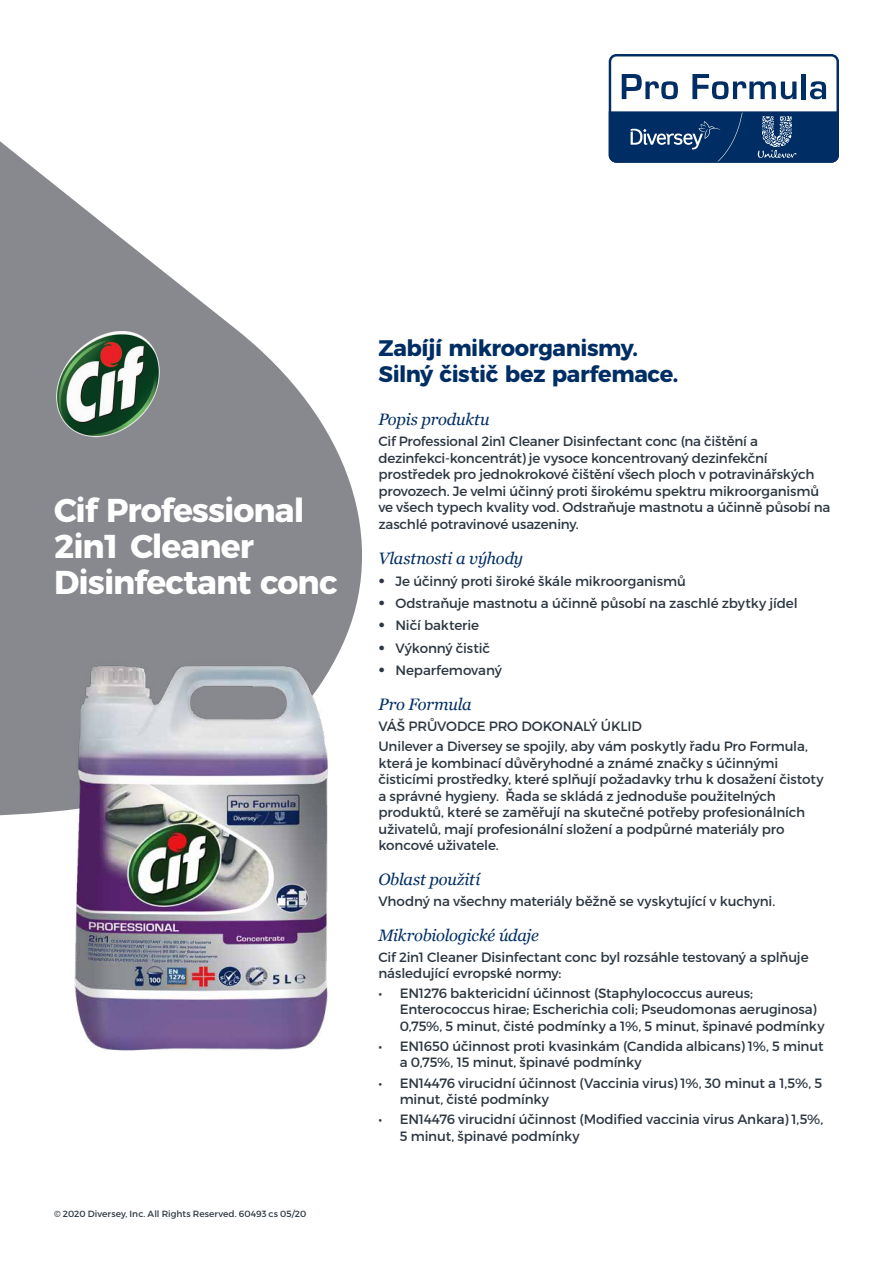
<style>
.page{position:relative;width:893px;height:1263px;background:#fff}
.page>*{position:absolute;margin:0;border:0;box-sizing:border-box;transform-origin:0 0}
.Main_Product_Head_Wh{font:700 33px "Montserrat";letter-spacing:-.03em;color:#fff}
.Product_Subhead{font:700 22.5px/25.5px "Montserrat";letter-spacing:-.02em;color:#002e64}
.Subheads_Blue{font:italic 16.5px "Georgia";letter-spacing:-.015em;color:#002e64}
.Text_Regular_No_Bull{font:13.5px/16.5px "Montserrat";letter-spacing:-.01em;color:#2c3741}
.t1{font:9px "Montserrat";letter-spacing:.005em;color:#2c3741}
.s1{font-family:"Aaux Pro OT";font-size:15px}
</style>
<div class="page">
<svg style="left:0;top:141px;width:362px;height:675px;fill:#88898e"></svg>
<svg style="left:609px;top:54px;width:230px;height:109px"></svg>
<img style="left:47px;top:323px;width:119px;height:123px">
<img style="left:53px;top:622px;width:301px;height:429px">
<p class="Main_Product_Head_Wh" style="left:54px;top:483px;width:252px">Cif Professional</p>
<p class="Main_Product_Head_Wh" style="left:54px;top:519px;width:201px">2in1 Cleaner</p>
<p class="Main_Product_Head_Wh" style="left:54px;top:555px;width:285px">Disinfectant conc</p>
<p class="t1" style="left:54px;top:1209px;width:254px">© 2020 Diversey, Inc. All Rights Reserved. 60493 cs 05/20</p>
<p class="Product_Subhead" style="left:378px;top:334px;width:301px">Zabíjí mikroorganismy.<br>Silný čistič bez parfemace.</p>
<p class="Subheads_Blue" style="left:378px;top:409px;width:113px">Popis produktu</p>
<p class="Text_Regular_No_Bull" style="left:378px;top:433px;width:454px">Cif Professional 2in1 Cleaner Disinfectant conc (na čištění a dezinfekci-koncentrát) je vysoce koncentrovaný dezinfekční prostředek pro jednokrokové čištění všech ploch v potravinářských provozech. Je velmi účinný proti širokému spektru mikroorganismů ve všech typech kvality vod. Odstraňuje mastnotu a účinně působí na zaschlé potravinové usazeniny.</p>
<p class="Subheads_Blue" style="left:378px;top:547px;width:146px">Vlastnosti a výhody</p>
<p class="Text_Regular_No_Bull" style="left:378px;top:573px;width:309px"><span class="s1">•</span> Je účinný proti široké škále mikroorganismů</p>
<p class="Text_Regular_No_Bull" style="left:378px;top:595px;width:421px"><span class="s1">•</span> Odstraňuje mastnotu a účinně působí na zaschlé zbytky jídel</p>
<p class="Text_Regular_No_Bull" style="left:378px;top:617px;width:102px"><span class="s1">•</span> Ničí bakterie</p>
<p class="Text_Regular_No_Bull" style="left:378px;top:639px;width:113px"><span class="s1">•</span> Výkonný čistič</p>
<p class="Text_Regular_No_Bull" style="left:378px;top:662px;width:125px"><span class="s1">•</span> Neparfemovaný</p>
<p class="Subheads_Blue" style="left:378px;top:694px;width:95px">Pro Formula</p>
<p class="Text_Regular_No_Bull" style="left:378px;top:717px;width:265px">VÁŠ PRŮVODCE PRO DOKONALÝ ÚKLID</p>
<p class="Text_Regular_No_Bull" style="left:378px;top:738px;width:446px">Unilever a Diversey se spojily, aby vám poskytly řadu Pro Formula, která je kombinací důvěryhodné a známé značky s účinnými čisticími prostředky, které splňují požadavky trhu k dosažení čistoty a správné hygieny. Řada se skládá z jednoduše použitelných produktů, které se zaměřují na skutečné potřeby profesionálních uživatelů, mají profesionální složení a podpůrné materiály pro koncové uživatele.</p>
<p class="Subheads_Blue" style="left:378px;top:869px;width:103px">Oblast použití</p>
<p class="Text_Regular_No_Bull" style="left:378px;top:893px;width:398px">Vhodný na všechny materiály běžně se vyskytující v kuchyni.</p>
<p class="Subheads_Blue" style="left:378px;top:925px;width:162px">Mikrobiologické údaje</p>
<p class="Text_Regular_No_Bull" style="left:378px;top:949px;width:432px">Cif 2in1 Cleaner Disinfectant conc byl rozsáhle testovaný a splňuje následující evropské normy:</p>
<p class="Text_Regular_No_Bull" style="left:400px;top:985px;width:426px;text-indent:-21px">• EN1276 baktericidní účinnost (Staphylococcus aureus;<br>Enterococcus hirae; Escherichia coli; Pseudomonas aeruginosa)<br>0,75%, 5 minut, čisté podmínky a 1%, 5 minut, špinavé podmínky</p>
<p class="Text_Regular_No_Bull" style="left:400px;top:1038px;width:425px;text-indent:-21px">• EN1650 účinnost proti kvasinkám (Candida albicans) 1%, 5 minut a 0,75%, 15 minut, špinavé podmínky</p>
<p class="Text_Regular_No_Bull" style="left:400px;top:1075px;width:424px;text-indent:-21px">• EN14476 virucidní účinnost (Vaccinia virus) 1%, 30 minut a 1,5%, 5 minut, čisté podmínky</p>
<p class="Text_Regular_No_Bull" style="left:400px;top:1111px;width:425px;text-indent:-21px">• EN14476 virucidní účinnost (Modified vaccinia virus Ankara) 1,5%,<br>5 minut, špinavé podmínky</p>
</div>
